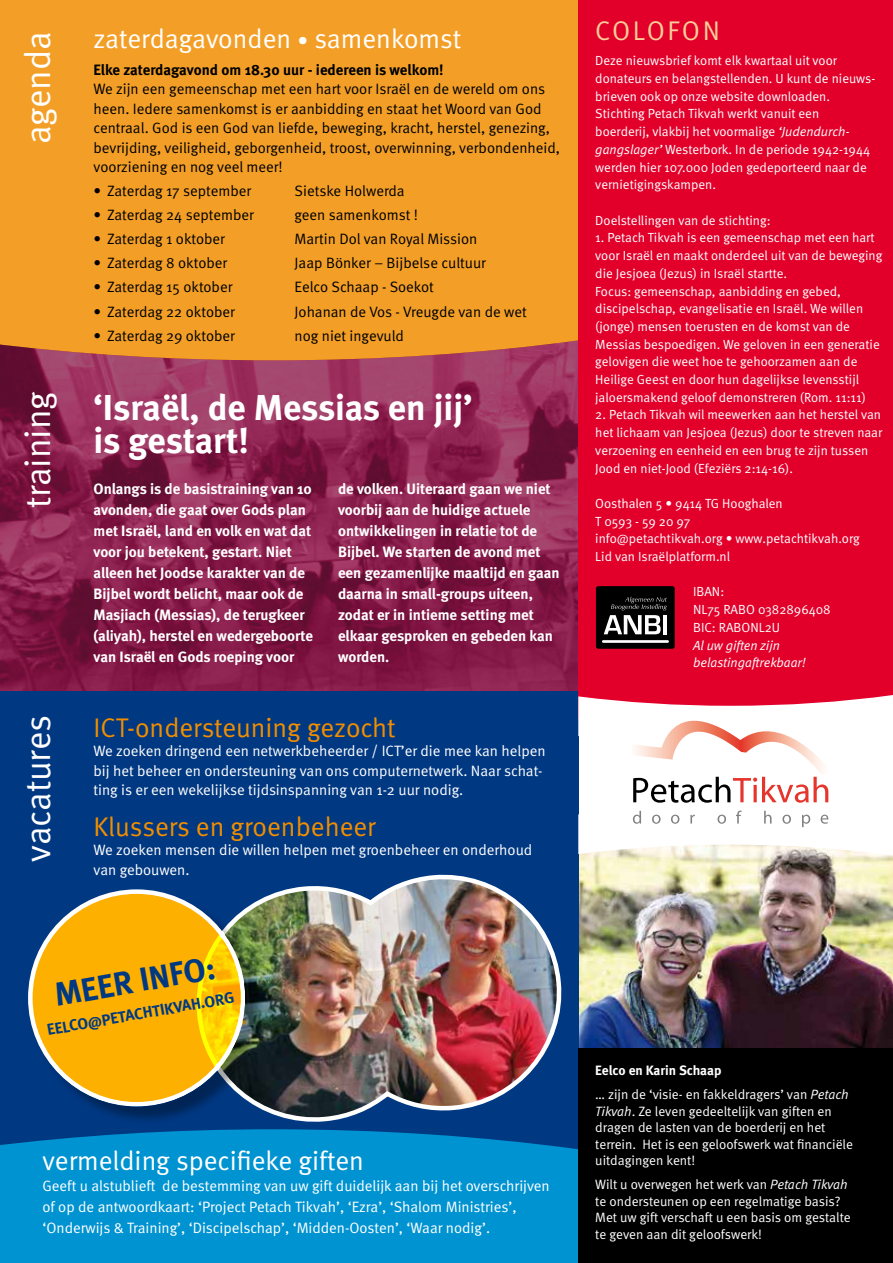
<style>
.page{position:relative;width:893px;height:1263px;background:#fff}
.page>*{position:absolute;margin:0;border:0;box-sizing:border-box;transform-origin:0 0}
.t1{font:700 36px/33.3px "Meta";letter-spacing:-.005em;color:#fff}
.t2{font:36px "Meta Normal";color:#fff}
.t3{font:700 33px "Meta";color:#003882}
.t4{font:27px "Meta Normal";color:#fff}
.t5{font:27px "Meta Normal";color:#f18e00}
.t6{font:27px "Meta Normal";letter-spacing:.1em;color:#fbce97}
.t7{font:700 15.75px "Meta";color:#003882}
.t8{font:15px/19.5px "Meta Normal";color:#000}
.t9{font:700 15px/21px "Meta";color:#fff}
.t10{font:15px/19.5px "Meta Normal";color:#fff}
.t11{font:700 15px "Meta";color:#000}
.t12{font:13.5px/16.5px "Meta Normal";color:#fff}
.t13{font:700 13.5px "Meta";color:#fff}
.t14{font:13.2px/17.7px "Meta Normal";color:#fff}
.t15{font:italic 13.2px/17.7px "Meta Normal";color:#fff}
.s1{font-size:21px}
.s2{font-style:italic}
</style>
<div class="page">
<div style="left:0;top:0;width:578px;height:370px;background:#f39f27"></div>
<img style="left:0;top:340px;width:578px;height:351px">
<img style="left:578px;top:855px;width:315px;height:193px">
<div style="left:0;top:691px;width:578px;height:402px;background:#003882"></div>
<div style="left:0;top:1108px;width:595px;height:155px;background:#0093d1"></div>
<div style="left:578px;top:0;width:315px;height:719px;background:#e2002b"></div>
<div style="left:596px;top:586px;width:79px;height:63px;background:#000;border-radius:2px"></div>
<svg style="left:604px;top:597px;width:63px;height:37px"></svg>
<hr style="left:602px;top:640px;width:67px;height:3px;background:#fff">
<svg style="left:0;top:1093px;width:578px;height:56px"></svg>
<div style="left:578px;top:1048px;width:315px;height:215px;background:#000"></div>
<svg style="left:578px;top:810px;width:307px;height:45px"></svg>
<svg style="left:578px;top:695px;width:315px;height:108px"></svg>
<img style="left:264px;top:874px;width:300px;height:250px">
<div style="left:30px;top:892px;width:234px;height:233px;background:#000;opacity:.35"></div>
<svg style="left:30px;top:892px;width:213px;height:212px;background:#fdb70a"></svg>
<h1 class="t2" style="left:17px;top:144px;width:115px;rotate:-90deg">agenda</h1>
<h1 class="t2" style="left:17px;top:508px;width:119px;rotate:-90deg">training</h1>
<h3 class="t4" style="left:94px;top:23px;width:369px">zaterdagavonden <span class="s1">•</span> samenkomst</h3>
<p class="t11" style="left:94px;top:61px;width:352px">Elke zaterdagavond om 18.30 uur - iedereen is welkom!</p>
<p class="t8" style="left:94px;top:79px;width:468px">We zijn een gemeenschap met een hart voor Israël en de wereld om ons heen. Iedere samenkomst is er aanbidding en staat het Woord van God centraal. God is een God van liefde, beweging, kracht, herstel, genezing, bevrijding, veiligheid, geborgenheid, troost, overwinning, verbondenheid, voorziening en nog veel meer!</p>
<p class="t8" style="left:94px;top:181px;width:159px">• Zaterdag 17 september</p>
<p class="t8" style="left:295px;top:181px;width:112px">Sietske Holwerda</p>
<p class="t8" style="left:94px;top:205px;width:162px">• Zaterdag 24 september</p>
<p class="t8" style="left:295px;top:205px;width:125px">geen samenkomst !</p>
<p class="t8" style="left:94px;top:229px;width:133px">• Zaterdag 1 oktober</p>
<p class="t8" style="left:295px;top:229px;width:184px">Martin Dol van Royal Mission</p>
<p class="t8" style="left:94px;top:253px;width:135px">• Zaterdag 8 oktober</p>
<p class="t8" style="left:295px;top:253px;width:193px">Jaap Bönker – Bijbelse cultuur</p>
<p class="t8" style="left:94px;top:277px;width:140px">• Zaterdag 15 oktober</p>
<p class="t8" style="left:295px;top:277px;width:141px">Eelco Schaap - Soekot</p>
<p class="t8" style="left:94px;top:301px;width:143px">• Zaterdag 22 oktober</p>
<p class="t8" style="left:295px;top:301px;width:234px">Johanan de Vos - Vreugde van de wet</p>
<p class="t8" style="left:94px;top:325px;width:143px">• Zaterdag 29 oktober</p>
<p class="t8" style="left:295px;top:325px;width:111px">nog niet ingevuld</p>
<h1 class="t1" style="left:94px;top:390px;width:381px">‘Israël, de Messias en jij’ is gestart!</h1>
<p class="t9" style="left:94px;top:478px;width:221px">Onlangs is de basistraining van 10 avonden, die gaat over Gods plan met Israël, land en volk en wat dat voor jou betekent, gestart. Niet alleen het Joodse karakter van de Bijbel wordt belicht, maar ook de Masjiach (Messias), de terugkeer (aliyah), herstel en wedergeboorte van Israël en Gods roeping voor</p>
<p class="t9" style="left:338px;top:478px;width:223px">de volken. Uiteraard gaan we niet voorbij aan de huidige actuele ontwikkelingen in relatie tot de<br>Bijbel. We starten de avond met een gezamenlijke maaltijd en gaan daarna in small-groups uiteen, zodat er in intieme setting met elkaar gesproken en gebeden kan worden.</p>
<h1 class="t2" style="left:17px;top:862px;width:148px;rotate:-90deg">vacatures</h1>
<h3 class="t5" style="left:94px;top:712px;width:304px">ICT-ondersteuning gezocht</h3>
<p class="t10" style="left:94px;top:741px;width:454px">We zoeken dringend een netwerkbeheerder / ICT’er die mee kan helpen bij het beheer en ondersteuning van ons computernetwerk. Naar schat&shy;ting is er een wekelijkse tijdsinspanning van 1-2 uur nodig.</p>
<h3 class="t5" style="left:94px;top:811px;width:284px">Klussers en groenbeheer</h3>
<p class="t10" style="left:94px;top:840px;width:440px">We zoeken mensen die willen helpen met groenbeheer en onderhoud van gebouwen.</p>
<h2 class="t3" style="left:51px;top:976px;width:164px;rotate:-10deg">MEER INFO:</h2>
<p class="t7" style="left:46px;top:1020px;width:191px;rotate:-10deg">EELCO@PETACHTIKVAH.ORG</p>
<h3 class="t4" style="left:43px;top:1145px;width:323px">vermelding specifieke giften</h3>
<p class="t10" style="left:43px;top:1175px;width:509px;line-height:21px">Geeft u alstublieft de bestemming van uw gift duidelijk aan bij het overschrijven of op de antwoordkaart: ‘Project Petach Tikvah’, ‘Ezra’, ‘Shalom Ministries’, ‘Onderwijs &amp; Training’, ‘Discipelschap’, ‘Midden-Oosten’, ‘Waar nodig’.</p>
<h3 class="t6" style="left:595px;top:15px;width:126px">COLOFON</h3>
<p class="t14" style="left:595px;top:52px;width:281px">Deze nieuwsbrief komt elk kwartaal uit voor donateurs en belangstellenden. U kunt de nieuws&shy;brieven ook op onze website downloaden.<br>Stichting Petach Tikvah werkt vanuit een boerderij, vlakbij het voormalige <span class="s2">‘Judendurch&shy;gangslager’</span> Westerbork. In de periode 1942-1944 werden hier 107.000 Joden gedeporteerd naar de vernietigingskampen.</p>
<p class="t14" style="left:595px;top:211px;width:177px">Doelstellingen van de stichting:</p>
<p class="t14" style="left:595px;top:229px;width:289px">1. Petach Tikvah is een gemeenschap met een hart voor Israël en maakt onderdeel uit van de beweging die Jesjoea (Jezus) in Israël startte.<br>Focus: gemeenschap, aanbidding en gebed, discipelschap, evangelisatie en Israël. We willen (jonge) mensen toerusten en de komst van de Messias bespoedigen. We geloven in een generatie gelovigen die weet hoe te gehoorzamen aan de Heilige Geest en door hun dagelijkse levensstijl jaloersmakend geloof demonstreren (Rom. 11:11)</p>
<p class="t14" style="left:595px;top:406px;width:288px">2. Petach Tikvah wil meewerken aan het herstel van het lichaam van Jesjoea (Jezus) door te streven naar verzoening en eenheid en een brug te zijn tussen Jood en niet-Jood (Efeziërs 2:14-16).</p>
<p class="t14" style="left:595px;top:494px;width:266px">Oosthalen 5 • 9414 TG Hooghalen<br>T 0593 - 59 20 97<br>info@petachtikvah.org • www.petachtikvah.org<br>Lid van Israëlplatform.nl</p>
<p class="t14" style="left:693px;top:583px;width:139px">IBAN:<br>NL75 RABO 0382896408<br>BIC: RABONL2U</p>
<p class="t15" style="left:693px;top:636px;width:114px">Al uw giften zijn belastingaftrekbaar!</p>
<p class="t13" style="left:595px;top:1063px;width:128px">Eelco en Karin Schaap</p>
<p class="t12" style="left:595px;top:1086px;width:259px">… zijn de ‘visie- en fakkeldragers’ van <span class="s2">Petach Tikvah</span>. Ze leven gedeeltelijk van giften en dragen de lasten van de boerderij en het terrein. Het is een geloofswerk wat financiële uitdagingen kent!</p>
<p class="t12" style="left:595px;top:1176px;width:257px">Wilt u overwegen het werk van <span class="s2">Petach Tikvah </span>te ondersteunen op een regelmatige basis?<br>Met uw gift verschaft u een basis om gestalte te geven aan dit geloofswerk!</p>
</div>
